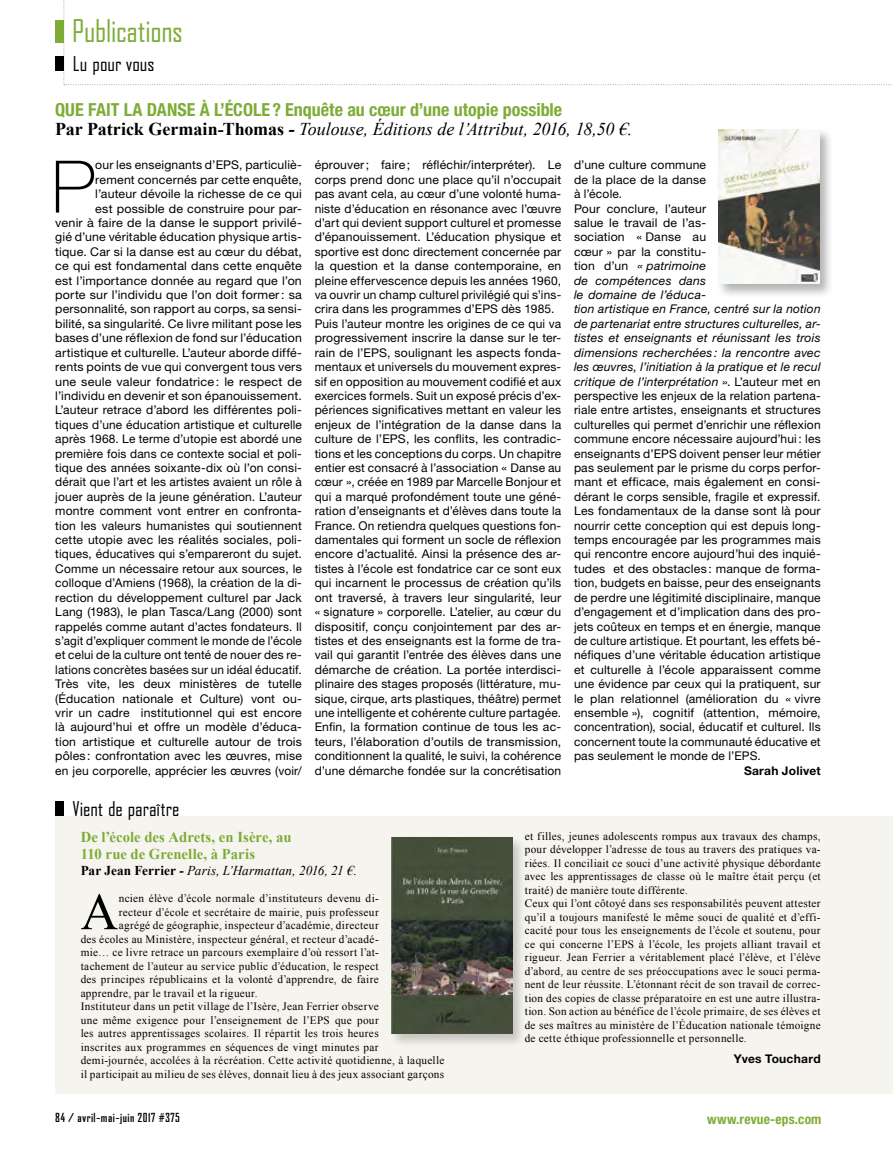
<style>
.page{position:relative;width:893px;height:1149px;background:#fff}
.page>*{position:absolute;margin:0;border:0;box-sizing:border-box;transform-origin:0 0}
.t1{font:100 72.45px "Helvetica Neue LT Std";color:#000}
.t2{font:52.05px "Times New Roman";color:#000}
.t3{font:30px "Bureau Agency";letter-spacing:-.01em;color:#7dac37}
.t4{font:19.5px "Bureau Agency";letter-spacing:.01em;color:#000}
.t5{font:italic 18px "Times New Roman";letter-spacing:-.005em;color:#000}
.t6{font:700 condensed 18px "Helvetica Neue LT Std";color:#7dac37}
.t7{font:700 15px/16.5px "Times New Roman";letter-spacing:.005em;color:#7dac37}
.t8{font:italic 13.5px "Times New Roman";letter-spacing:.01em;color:#000}
.t9{font:700 condensed 13.5px "Helvetica Neue LT Std";letter-spacing:.01em;color:#7dac37}
.t10{font:12px/14.4px "Helvetica Neue LT Std";letter-spacing:.015em;color:#000}
.t11{font:700 12px "Bureau Agency";letter-spacing:.05em;color:#000}
.t12{font:700 12px "Helvetica Neue LT Std";letter-spacing:.02em;color:#000}
.t13{font:11.25px/13.5px "Times New Roman";letter-spacing:.025em;color:#000}
.s1{font-weight:700;font-style:normal}
.s2{font-weight:700}
.s3{font-style:italic}
</style>
<div class="page">
<div style="left:56px;top:815px;width:837px;height:277px;background:#f6f4ee"></div>
<div style="left:55px;top:800px;width:9px;height:15px;background:#000"></div>
<svg style="left:64px;top:0;width:828px;height:85px"></svg>
<div style="left:55px;top:20px;width:9px;height:22px;background:#7dac37"></div>
<div style="left:55px;top:56px;width:9px;height:15px;background:#000"></div>
<div style="left:717px;top:127px;width:116px;height:171px;background:#000;opacity:.3"></div>
<img style="left:719px;top:130px;width:100px;height:154px">
<div style="left:389px;top:835px;width:137px;height:213px;background:#000;opacity:.2"></div>
<img style="left:392px;top:837px;width:120px;height:196px">
<h3 class="t3" style="left:72px;top:15px;width:112px">Publications</h3>
<h3 class="t4" style="left:73px;top:53px;width:83px">Lu pour vous</h3>
<h3 class="t6" style="left:55px;top:98px;width:508px">QUE FAIT LA DANSE À L’ÉCOLE ? Enquête au cœur d’une utopie possible</h3>
<h3 class="t5" style="left:55px;top:117px;width:578px"><span class="s1">Par Patrick Germain-Thomas</span> <span class="s2">-</span> Toulouse, Éditions de l’Attribut, 2016, 18,50 €.</h3>
<p class="t10" style="left:55px;top:158px;width:248px;text-align:right">our les enseignants d’EPS, particuliè&shy;rement concernés par cette enquête, l’auteur dévoile la richesse de ce qui<br>est possible de construire pour par-<br>venir à faire de la danse le support privilé&shy;gié d’une véritable éducation physique artis&shy;tique. Car si la danse est au cœur du débat, ce qui est fondamental dans cette enquête est l’importance donnée au regard que l’on porte sur l’individu que l’on doit former: sa personnalité, son rapport au corps, sa sensi&shy;bilité, sa singularité. Ce livre militant pose les bases d’une réflexion de fond sur l’éducation artistique et culturelle. L’auteur aborde diffé&shy;rents points de vue qui convergent tous vers une seule valeur fondatrice: le respect de l’individu en devenir et son épanouissement.<br>L’auteur retrace d’abord les différentes poli&shy;tiques d’une éducation artistique et culturelle après 1968. Le terme d’utopie est abordé une première fois dans ce contexte social et poli&shy;tique des années soixante-dix où l’on consi&shy;dérait que l’art et les artistes avaient un rôle à jouer auprès de la jeune génération. L’auteur montre comment vont entrer en confronta&shy;tion les valeurs humanistes qui soutiennent cette utopie avec les réalités sociales, poli&shy;tiques, éducatives qui s’empareront du sujet.<br>Comme un nécessaire retour aux sources, le colloque d’Amiens (1968), la création de la di&shy;rection du développement culturel par Jack Lang (1983), le plan Tasca/Lang (2000) sont rappelés comme autant d’actes fondateurs. Il s’agit d’expliquer comment le monde de l’école et celui de la culture ont tenté de nouer des re&shy;lations concrètes basées sur un idéal éducatif.<br>Très vite, les deux ministères de tutelle (Éducation nationale et Culture) vont ou&shy;vrir un cadre institutionnel qui est encore là aujourd’hui et offre un modèle d’éduca&shy;tion artistique et culturelle autour de trois pôles : confrontation avec les œuvres, mise en jeu corporelle, apprécier les œuvres (voir/</p>
<p class="t10" style="left:315px;top:158px;width:248px">éprouver; faire; réfléchir/interpréter). Le corps prend donc une place qu’il n’occupait pas avant cela, au cœur d’une volonté huma&shy;niste d’éducation en résonance avec l’œuvre d’art qui devient support culturel et promesse d’épanouissement. L’éducation physique et sportive est donc directement concernée par la question et la danse contemporaine, en pleine effervescence depuis les années 1960, va ouvrir un champ culturel privilégié qui s’ins&shy;crira dans les programmes d’EPS dès 1985.<br>Puis l’auteur montre les origines de ce qui va progressivement inscrire la danse sur le ter&shy;rain de l’EPS, soulignant les aspects fonda&shy;mentaux et universels du mouvement expres&shy;sif en opposition au mouvement codifié et aux exercices formels. Suit un exposé précis d’ex&shy;périences significatives mettant en valeur les enjeux de l’intégration de la danse dans la culture de l’EPS, les conflits, les contradic&shy;tions et les conceptions du corps. Un chapitre entier est consacré à l’association « danse au cœur », créée en 1989 par Marcelle Bonjour et qui a marqué profondément toute une géné&shy;ration d’enseignants et d’élèves dans toute la France. On retiendra quelques questions fon&shy;damentales qui forment un socle de réflexion encore d’actualité. Ainsi la présence des ar&shy;tistes à l’école est fondatrice car ce sont eux qui incarnent le processus de création qu’ils ont traversé, à travers leur singularité, leur « signature » corporelle. L’atelier, au cœur du dispositif, conçu conjointement par des ar&shy;tistes et des enseignants est la forme de tra&shy;vail qui garantit l’entrée des élèves dans une démarche de création. La portée interdisci&shy;plinaire des stages proposés (littérature, mu&shy;sique, cirque, arts plastiques, théâtre) permet une intelligente et cohérente culture partagée.<br>Enfin, la formation continue de tous les ac&shy;teurs, l’élaboration d’outils de transmission, conditionnent la qualité, le suivi, la cohérence d’une démarche fondée sur la concrétisation</p>
<p class="t10" style="left:574px;top:158px;width:248px">d’une culture commune<br>de la place de la danse<br>à l’école.<br>Pour conclure, l’auteur<br>salue le travail de l’as-<br>sociation « Danse au<br>cœur » par la constitu-<br>tion d’un <span class="s3">« patrimoine<br>de compétences dans<br>le domaine de l’éduca-<br>tion artistique en France, centré sur la notion de partenariat entre structures culturelles, ar&shy;tistes et enseignants et réunissant les trois dimensions recherchées: la rencontre avec les œuvres, l’initiation à la pratique et le recul critique de l’interprétation »</span>. L’auteur met en perspective les enjeux de la relation partena&shy;riale entre artistes, enseignants et structures culturelles qui permet d’enrichir une réflexion commune encore nécessaire aujourd’hui: les enseignants d’EPS doivent penser leur métier pas seulement par le prisme du corps perfor&shy;mant et efficace, mais également en consi&shy;dérant le corps sensible, fragile et expressif.<br>Les fondamentaux de la danse sont là pour nourrir cette conception qui est depuis long&shy;temps encouragée par les programmes mais qui rencontre encore aujourd’hui des inquié&shy;tudes et des obstacles : manque de forma&shy;tion, budgets en baisse, peur des enseignants de perdre une légitimité disciplinaire, manque d’engagement et d’implication dans des pro&shy;jets coûteux en temps et en énergie, manque de culture artistique. Et pourtant, les effets bé&shy;néfiques d’une véritable éducation artistique et culturelle à l’école apparaissent comme une évidence par ceux qui la pratiquent, sur le plan relationnel (amélioration du « vivre ensemble »), cognitif (attention, mémoire, concentration), social, éducatif et culturel. Ils concernent toute la communauté éducative et pas seulement le monde de l’EPS.</p>
<h1 class="t1" style="left:51px;top:145px;width:46px">P</h1>
<p class="t12" style="left:744px;top:762px;width:78px">Sarah Jolivet</p>
<h3 class="t4" style="left:73px;top:797px;width:108px">Vient de paraître</h3>
<p class="t7" style="left:81px;top:828px;width:212px">De l’école des Adrets, en Isère, au<br>110 rue de Grenelle, à Paris</p>
<p class="t8" style="left:81px;top:861px;width:278px"><span class="s1">Par Jean Ferrier</span> <span class="s2">-</span> Paris, L’Harmattan, 2016, 21 €.</p>
<h2 class="t2" style="left:81px;top:876px;width:39px">A</h2>
<p class="t13" style="left:119px;top:891px;width:261px">ncien élève d’école normale d’instituteurs devenu di-</p>
<p class="t13" style="left:119px;top:904px;width:261px">recteur d’école et secrétaire de mairie, puis professeur</p>
<p class="t13" style="left:119px;top:918px;width:261px">agrégé de géographie, inspecteur d’académie, directeur</p>
<p class="t13" style="left:81px;top:931px;width:300px">des écoles au Ministère, inspecteur général, et recteur d’acadé-</p>
<p class="t13" style="left:81px;top:945px;width:300px">mie… ce livre retrace un parcours exemplaire d’où ressort l’at-</p>
<p class="t13" style="left:81px;top:958px;width:300px">tachement de l’auteur au service public d’éducation, le respect</p>
<p class="t13" style="left:81px;top:972px;width:300px">des principes républicains et la volonté d’apprendre, de faire</p>
<p class="t13" style="left:81px;top:985px;width:178px">apprendre, par le travail et la rigueur.</p>
<p class="t13" style="left:81px;top:999px;width:300px">Instituteur dans un petit village de l’Isère, Jean Ferrier observe</p>
<p class="t13" style="left:81px;top:1012px;width:300px">une même exigence pour l’enseignement de l’EPS que pour</p>
<p class="t13" style="left:81px;top:1026px;width:299px">les autres apprentissages scolaires. Il répartit les trois heures</p>
<p class="t13" style="left:81px;top:1039px;width:299px">inscrites aux programmes en séquences de vingt minutes par</p>
<p class="t13" style="left:81px;top:1053px;width:365px">demi-journée, accolées à la récréation. Cette activité quotidienne, à laquelle</p>
<p class="t13" style="left:81px;top:1066px;width:365px">il participait au milieu de ses élèves, donnait lieu à des jeux associant garçons</p>
<p class="t13" style="left:525px;top:828px;width:297px">et filles, jeunes adolescents rompus aux travaux des champs, pour développer l’adresse de tous au travers des pratiques va&shy;riées. Il conciliait ce souci d’une activité physique débordante avec les apprentissages de classe où le maître était perçu (et traité) de manière toute différente.<br>Ceux qui l’ont côtoyé dans ses responsabilités peuvent attester qu’il a toujours manifesté le même souci de qualité et d’effi&shy;cacité pour tous les enseignements de l’école et soutenu, pour ce qui concerne l’EPS à l’école, les projets alliant travail et rigueur. Jean Ferrier a véritablement placé l’élève, et l’élève d’abord, au centre de ses préoccupations avec le souci perma&shy;nent de leur réussite. L’étonnant récit de son travail de correc&shy;tion des copies de classe préparatoire en est une autre illustra&shy;tion. Son action au bénéfice de l’école primaire, de ses élèves et de ses maîtres au ministère de l’Éducation nationale témoigne de cette éthique professionnelle et personnelle.</p>
<p class="t12" style="left:734px;top:1050px;width:88px">Yves Touchard</p>
<p class="t11" style="left:55px;top:1110px;width:126px">84 / avril-mai-juin 2017 #375</p>
<p class="t9" style="left:707px;top:1110px;width:116px">www.revue-eps.com</p>
</div>
